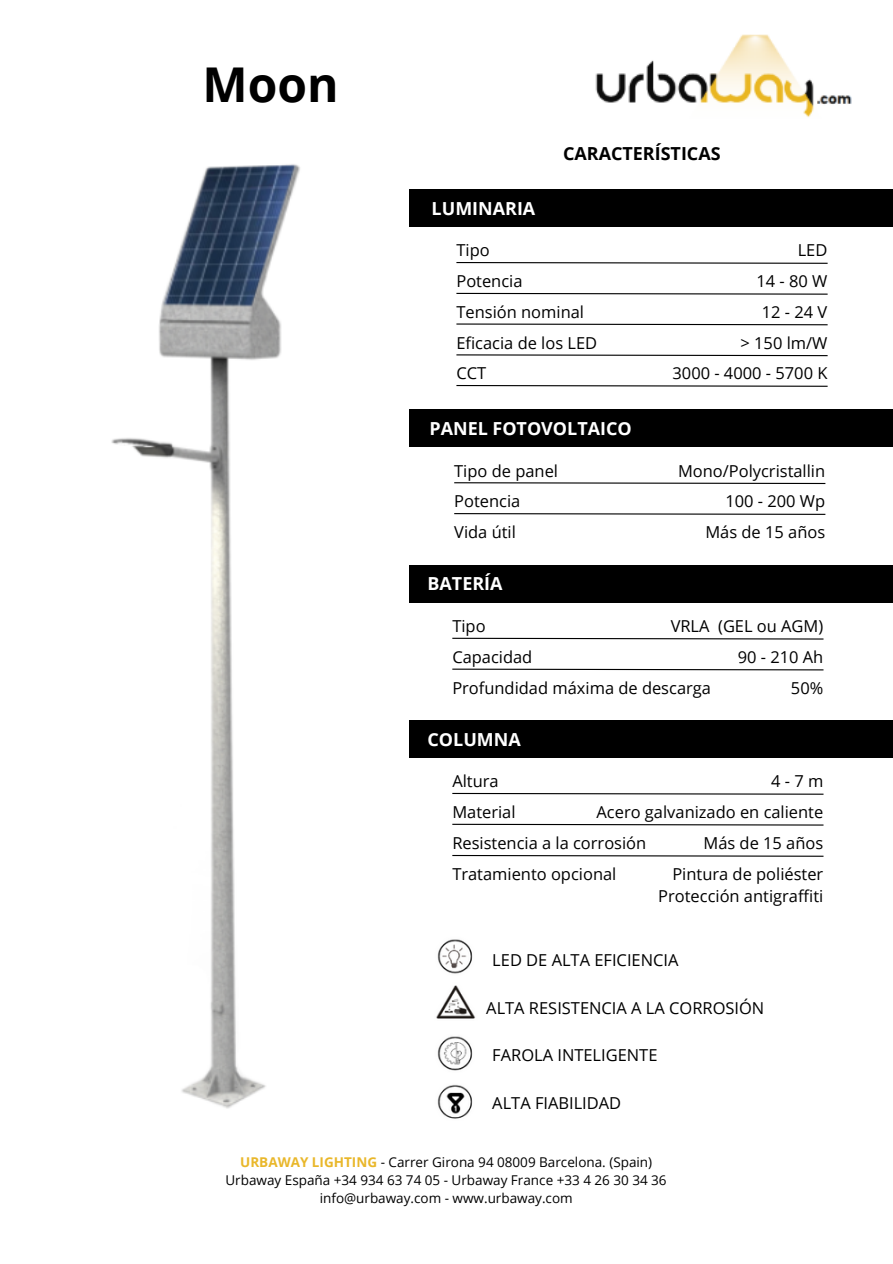
<style>
.page{position:relative;width:893px;height:1264px;background:#fff}
.page>*{position:absolute;margin:0;border:0;box-sizing:border-box;transform-origin:0 0}
.t1{font:700 48px "Open Sans";color:#000}
.t2{font:700 18px "Open Sans";color:#fff}
.t3{font:700 18px "Open Sans";color:#000}
.t4{font:16.5px "Open Sans";color:#000}
.t5{font:13.5px "Open Sans";color:#000}
.s1{font-weight:700;color:#e9b72a}
</style>
<div class="page">
<div style="left:409px;top:189px;width:483px;height:37px;background:#000"></div>
<svg style="left:456px;top:262px;width:372px;height:2px"></svg>
<svg style="left:456px;top:292px;width:372px;height:3px"></svg>
<svg style="left:456px;top:323px;width:372px;height:3px"></svg>
<svg style="left:456px;top:354px;width:372px;height:3px"></svg>
<svg style="left:456px;top:385px;width:372px;height:2px"></svg>
<div style="left:409px;top:409px;width:483px;height:38px;background:#000"></div>
<svg style="left:454px;top:482px;width:372px;height:2px"></svg>
<svg style="left:454px;top:513px;width:372px;height:2px"></svg>
<div style="left:409px;top:565px;width:483px;height:37px;background:#000"></div>
<svg style="left:452px;top:637px;width:372px;height:3px"></svg>
<svg style="left:452px;top:668px;width:372px;height:3px"></svg>
<div style="left:409px;top:720px;width:483px;height:37px;background:#000"></div>
<svg style="left:452px;top:792px;width:372px;height:3px"></svg>
<svg style="left:452px;top:823px;width:372px;height:3px"></svg>
<svg style="left:452px;top:854px;width:372px;height:3px"></svg>
<img style="left:595px;top:34px;width:257px;height:84px">
<img style="left:436px;top:939px;width:40px;height:180px">
<img style="left:111px;top:164px;width:189px;height:945px">
<p class="t1" style="left:202px;top:51px;width:138px">Moon</p>
<p class="t2" style="left:431px;top:195px;width:105px">LUMINARIA</p>
<p class="t3" style="left:563px;top:141px;width:159px">CARACTERÍSTICAS</p>
<p class="t4" style="left:456px;top:239px;width:35px">Tipo</p>
<p class="t4" style="left:456px;top:269px;width:68px">Potencia</p>
<p class="t4" style="left:456px;top:300px;width:129px">Tensión nominal</p>
<p class="t4" style="left:456px;top:331px;width:142px">Eficacia de los LED</p>
<p class="t4" style="left:456px;top:361px;width:31px">CCT</p>
<p class="t4" style="left:672px;top:361px;width:156px">3000 - 4000 - 5700 K</p>
<p class="t4" style="left:797px;top:239px;width:31px">LED</p>
<p class="t4" style="left:756px;top:269px;width:72px">14-80W</p>
<p class="t4" style="left:761px;top:300px;width:67px">12-24V</p>
<p class="t4" style="left:740px;top:331px;width:88px">&gt; 150 lm/W</p>
<p class="t2" style="left:429px;top:415px;width:204px">PANEL FOTOVOLTAICO</p>
<p class="t4" style="left:454px;top:459px;width:105px">Tipo de panel</p>
<p class="t4" style="left:454px;top:490px;width:68px">Potencia</p>
<p class="t4" style="left:454px;top:520px;width:63px">Vida útil</p>
<p class="t2" style="left:427px;top:571px;width:76px">BATERÍA</p>
<p class="t4" style="left:452px;top:614px;width:35px">Tipo</p>
<p class="t4" style="left:670px;top:614px;width:154px">VRLA (GEL ou AGM)</p>
<p class="t4" style="left:452px;top:645px;width:81px">Capacidad</p>
<p class="t4" style="left:452px;top:676px;width:260px">Profundidad máxima de descarga</p>
<p class="t2" style="left:427px;top:726px;width:95px">COLUMNA</p>
<p class="t4" style="left:452px;top:769px;width:48px">Altura</p>
<p class="t4" style="left:771px;top:769px;width:54px">4-7m</p>
<p class="t4" style="left:452px;top:800px;width:65px">Material</p>
<p class="t4" style="left:596px;top:800px;width:228px">Acero galvanizado en caliente</p>
<p class="t4" style="left:452px;top:831px;width:195px">Resistencia a la corrosión</p>
<p class="t4" style="left:452px;top:862px;width:165px">Tratamiento opcional</p>
<p class="t4" style="left:672px;top:862px;width:152px">Pintura de poliéster</p>
<p class="t4" style="left:658px;top:884px;width:166px">Protección antigraffiti</p>
<p class="t4" style="left:678px;top:459px;width:149px">Mono/Polycristallin</p>
<p class="t4" style="left:725px;top:490px;width:101px">100 - 200 Wp</p>
<p class="t4" style="left:705px;top:520px;width:121px">Más de 15 años</p>
<p class="t4" style="left:737px;top:645px;width:87px">90 - 210 Ah</p>
<p class="t4" style="left:790px;top:676px;width:34px">50%</p>
<p class="t4" style="left:703px;top:831px;width:121px">Más de 15 años</p>
<p class="t4" style="left:492px;top:948px;width:188px">LED DE ALTA EFICIENCIA</p>
<p class="t4" style="left:486px;top:996px;width:279px">ALTA RESISTENCIA A LA CORROSIÓN</p>
<p class="t4" style="left:492px;top:1043px;width:167px">FAROLA INTELIGENTE</p>
<p class="t4" style="left:492px;top:1090px;width:130px">ALTA FIABILIDAD</p>
<p class="t5" style="left:240px;top:1152px;width:413px"><span class="s1">URBAWAY LIGHTING</span> - Carrer Girona 94 08009 Barcelona. (Spain)</p>
<p class="t5" style="left:225px;top:1170px;width:442px">Urbaway España +34 934 63 74 05 - Urbaway France +33 4 26 30 34 36</p>
<p class="t5" style="left:320px;top:1188px;width:254px">info@urbaway.com - www.urbaway.com</p>
</div>
